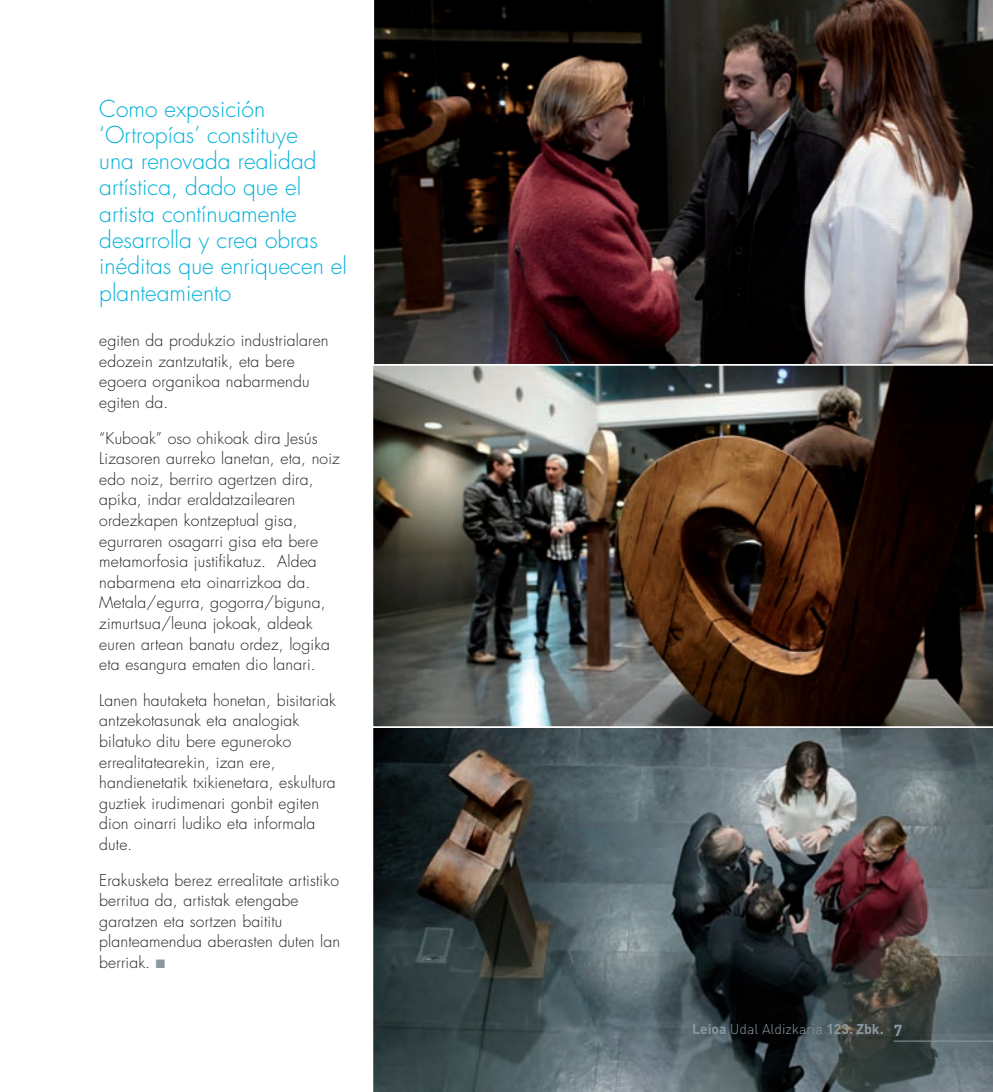
<style>
.page{position:relative;width:993px;height:1092px;background:#fff}
.page>*{position:absolute;margin:0;border:0;box-sizing:border-box;transform-origin:0 0}
.t1{font:300 22.75px/26.2px "Futura";color:#00b1d9}
.t2{font:300 15.75px/20.7px "Futura";letter-spacing:.01em;color:#231f20}
.t3{font:300 14px "DIN";color:#8b98a0}
.s1{color:#8b98a0}
.s2{font-weight:700}
.s3{font-weight:700;font-size:15.75px}
</style>
<div class="page">
<img style="left:373px;top:728px;width:619px;height:363px">
<hr style="left:893px;top:1040px;width:99px;height:1px;background:#8b98a0">
<img style="left:373px;top:366px;width:619px;height:361px">
<img style="left:373px;top:0;width:619px;height:366px">
<h1 class="t1" style="left:99px;top:96px;width:249px">Como exposición ‘Ortropías’ constituye<br>una renovada realidad artística, dado que el artista contínuamente desarrolla y crea obras inéditas que enriquecen el planteamiento</h1>
<p class="t2" style="left:99px;top:330px;width:231px">egiten da produkzio industrialaren edozein zantzutatik, eta bere egoera organikoa nabarmendu egiten da.</p>
<p class="t2" style="left:99px;top:428px;width:242px">“Kuboak” oso ohikoak dira Jesús Lizasoren aurreko lanetan, eta, noiz edo noiz, berriro agertzen dira, apika, indar eraldatzailearen ordezkapen kontzeptual gisa, egurraren osagarri gisa eta bere metamorfosia justifikatuz. Aldea nabarmena eta oinarrizkoa da.<br>Metala/egurra, gogorra/biguna, zimurtsua/leuna jokoak, aldeak euren artean banatu ordez, logika eta esangura ematen dio lanari.</p>
<p class="t2" style="left:99px;top:690px;width:238px">Lanen hautaketa honetan, bisitariak antzekotasunak eta analogiak bilatuko ditu bere eguneroko errealitatearekin, izan ere, handienetatik txikienetara, eskultura guztiek irudimenari gonbit egiten dion oinarri ludiko eta informala dute.</p>
<p class="t2" style="left:99px;top:869px;width:242px">Erakusketa berez errealitate artistiko berritua da, artistak etengabe garatzen eta sortzen baititu planteamendua aberasten duten lan berriak. <span class="s1">■</span></p>
<p class="t3" style="left:691px;top:1020px;width:212px"><span class="s2">Leioa</span> Udal Aldizkaria <span class="s2">123. Zbk.</span> <span class="s3">7</span></p>
</div>
